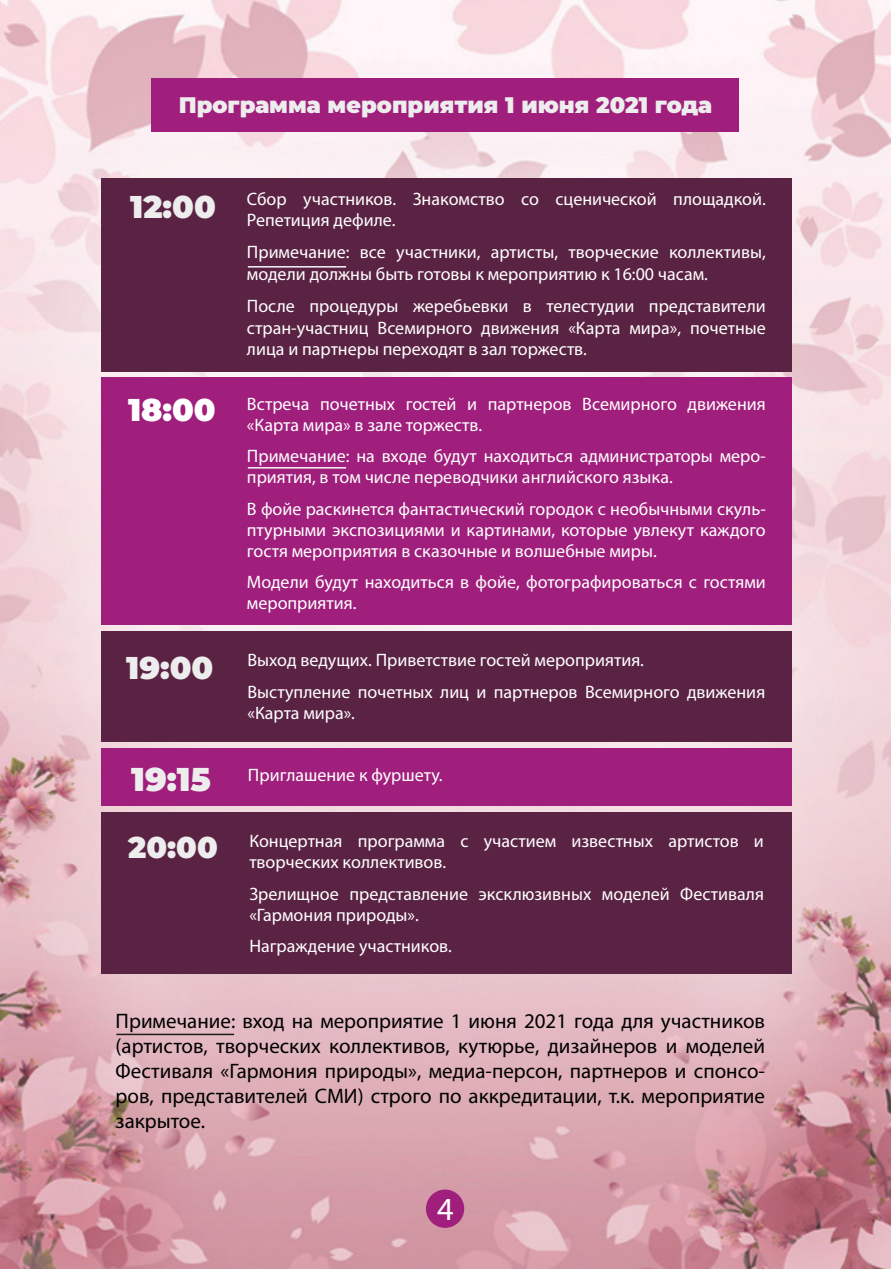
<style>
.page{position:relative;width:891px;height:1269px;background:#fff}
.page>*{position:absolute;margin:0;border:0;box-sizing:border-box;transform-origin:0 0}
.t1{font:900 33px "Montserrat";color:#ededed}
.t2{font:32.25px "Myriad Pro";color:#fff}
.t3{font:900 31.5px "Montserrat";color:#ededed}
.t4{font:900 31.5px "Montserrat";color:#fff}
.t5{font:900 30px "Montserrat";color:#ededed}
.t6{font:900 22.5px "Montserrat";color:#ededed}
.t7{font:21px/25.2px "Myriad Pro";color:#000;text-align:justify}
.t8{font:18px/21px "Myriad Pro";color:#fff}
</style>
<div class="page">
<img style="left:0;top:0;width:891px;height:1269px">
<div style="left:101px;top:631px;width:690px;height:111px;background:#5b2343"></div>
<div style="left:101px;top:178px;width:690px;height:194px;background:#5b2343"></div>
<div style="left:101px;top:812px;width:690px;height:162px;background:#5b2343"></div>
<div style="left:101px;top:377px;width:690px;height:248px;background:#a01f7c"></div>
<div style="left:101px;top:749px;width:690px;height:57px;background:#a01f7c"></div>
<hr style="left:248px;top:467px;width:98px;height:2px;background:#f6f6f6">
<hr style="left:248px;top:266px;width:98px;height:2px;background:#f6f6f6">
<hr style="left:116px;top:1034px;width:118px;height:1px;background:#1d1d1b">
<div style="left:152px;top:78px;width:588px;height:54px;background:#a01f7c"></div>
<div style="left:426px;top:1190px;width:38px;height:38px;background:#a01f7c;border-radius:50%"></div>
<p class="t6" style="left:179px;top:88px;width:535px">Программа мероприятия 1 июня 2021 года</p>
<h3 class="t3" style="left:130px;top:183px;width:87px">12:00</h3>
<h3 class="t4" style="left:128px;top:386px;width:89px">18:00</h3>
<p class="t8" style="left:247px;top:188px;width:520px;line-height:21.6px">Сбор участников. Знакомство со сценической площадкой.<br>Репетиция дефиле.</p>
<p class="t8" style="left:247px;top:241px;width:520px;line-height:21.6px">Примечание: все участники, артисты, творческие коллективы, модели должны быть готовы к мероприятию к 16:00 часам.</p>
<p class="t8" style="left:247px;top:295px;width:520px;line-height:21.6px;text-align:justify">После процедуры жеребьевки в телестудии представители стран-участниц Всемирного движения «Карта мира», почетные лица и партнеры переходят в зал торжеств.</p>
<p class="t8" style="left:247px;top:393px;width:520px">Встреча почетных гостей и партнеров Всемирного движения «Карта мира» в зале торжеств.</p>
<p class="t8" style="left:247px;top:446px;width:520px">Примечание: на входе будут находиться администраторы меро&shy;приятия, в том числе переводчики английского языка.</p>
<p class="t8" style="left:247px;top:498px;width:520px;text-align:justify">В фойе раскинется фантастический городок с необычными скуль&shy;птурными экспозициями и картинами, которые увлекут каждого гостя мероприятия в сказочные и волшебные миры.</p>
<p class="t8" style="left:247px;top:572px;width:520px">Модели будут находиться в фойе, фотографироваться с гостями мероприятия.</p>
<h3 class="t3" style="left:126px;top:644px;width:89px">19:00</h3>
<p class="t8" style="left:247px;top:644px;width:519px;line-height:31.5px">Выход ведущих. Приветствие гостей мероприятия.<br>Выступление почетных лиц и партнеров Всемирного движения</p>
<p class="t8" style="left:247px;top:702px;width:109px">«Карта мира».</p>
<h1 class="t1" style="left:131px;top:755px;width:81px">19:15</h1>
<p class="t8" style="left:248px;top:764px;width:196px">Приглашение к фуршету.</p>
<h3 class="t5" style="left:128px;top:825px;width:91px">20:00</h3>
<p class="t8" style="left:249px;top:831px;width:516px">Концертная программа с участием известных артистов и творческих коллективов.</p>
<p class="t8" style="left:249px;top:883px;width:516px">Зрелищное представление эксклюзивных моделей Фестиваля «Гармония природы».</p>
<p class="t8" style="left:249px;top:936px;width:204px">Награждение участников.</p>
<p class="t7" style="left:116px;top:1008px;width:651px">Примечание: вход на мероприятие 1 июня 2021 года для участников (артистов, творческих коллективов, кутюрье, дизайнеров и моделей Фестиваля «Гармония природы», медиа-персон, партнеров и спонсо&shy;ров, представителей СМИ) строго по аккредитации, т.к. мероприятие закрытое.</p>
<h2 class="t2" style="left:437px;top:1189px;width:18px">4</h2>
</div>
